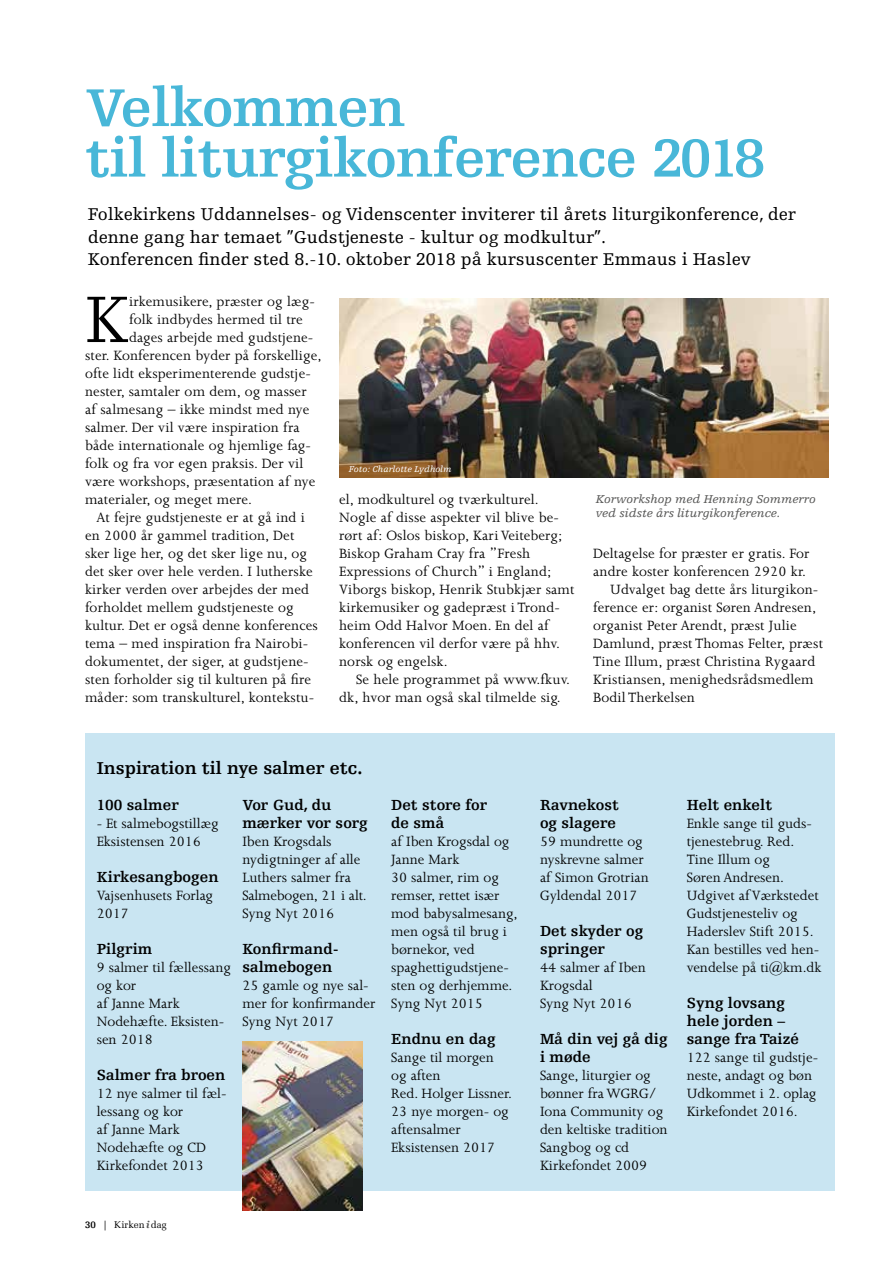
<style>
.page{position:relative;width:893px;height:1263px;background:#fff}
.page>*{position:absolute;margin:0;border:0;box-sizing:border-box;transform-origin:0 0}
.t1{font:75.6px "Joanna";color:#000}
.t2{font:700 56.1px/50.6px "Egyptienne F";letter-spacing:-.01em;color:#48b7d8}
.t3{font:700 18.15px "Egyptienne F";color:#000}
.t4{font:18px/22.5px "Egyptienne F";color:#000}
.t5{font:15.45px/18px "Joanna";letter-spacing:.01em;color:#000}
.t6{font:700 15.45px/18px "Egyptienne F";color:#000}
.t7{font:italic 12px/14.2px "Egyptienne F";color:#575756}
.t8{font:9.75px "Melior";color:#000}
.t9{font:italic 9px "Egyptienne F";color:#fff}
.s1{font-family:"Egyptienne F";font-weight:700}
.s2{font-family:"Egyptienne F"}
.s3{font-family:"Georgia";font-weight:700;font-style:italic;color:#575756}
</style>
<div class="page">
<div style="left:85px;top:733px;width:750px;height:458px;background:#c9e5f2"></div>
<img style="left:339px;top:299px;width:490px;height:178px">
<img style="left:242px;top:1042px;width:121px;height:168px">
<h2 class="t2" style="left:85px;top:83px;width:681px">Velkommen<br>til liturgikonference 2018</h2>
<p class="t4" style="left:88px;top:203px;width:709px">Folkekirkens Uddannelses- og Videnscenter inviterer til årets liturgikonference, der denne gang har temaet ”Gudstjeneste - kultur og modkultur”.<br>Konferencen finder sted 8.-10. oktober 2018 på kursuscenter Emmaus i Haslev</p>
<h1 class="t1" style="left:85px;top:279px;width:45px">K</h1>
<p class="t5" style="left:129px;top:292px;width:187px">irkemusikere, præster og læg-</p>
<p class="t5" style="left:129px;top:310px;width:175px">folk indbydes hermed til tre</p>
<p class="t5" style="left:129px;top:328px;width:186px">dages arbejde med gudstjene-</p>
<p class="t5" style="left:85px;top:346px;width:238px">ster. Konferencen byder på forskellige,</p>
<p class="t5" style="left:85px;top:364px;width:227px">ofte lidt eksperimenterende gudstje-</p>
<p class="t5" style="left:85px;top:382px;width:223px">nester, samtaler om dem, og masser</p>
<p class="t5" style="left:85px;top:400px;width:226px">af salmesang – ikke mindst med nye</p>
<p class="t5" style="left:85px;top:418px;width:216px">salmer. Der vil være inspiration fra</p>
<p class="t5" style="left:85px;top:436px;width:227px">både internationale og hjemlige fag-</p>
<p class="t5" style="left:85px;top:454px;width:220px">folk og fra vor egen praksis. Der vil</p>
<p class="t5" style="left:85px;top:472px;width:232px">være workshops, præsentation af nye</p>
<p class="t5" style="left:85px;top:490px;width:168px">materialer, og meget mere.</p>
<p class="t5" style="left:96px;top:508px;width:210px">At fejre gudstjeneste er at gå ind i</p>
<p class="t5" style="left:85px;top:526px;width:211px">en 2000 år gammel tradition, Det</p>
<p class="t5" style="left:85px;top:544px;width:223px">sker lige her, og det sker lige nu, og</p>
<p class="t5" style="left:85px;top:562px;width:229px">det sker over hele verden. I lutherske</p>
<p class="t5" style="left:85px;top:580px;width:226px">kirker verden over arbejdes der med</p>
<p class="t5" style="left:85px;top:598px;width:210px">forholdet mellem gudstjeneste og</p>
<p class="t5" style="left:85px;top:616px;width:234px">kultur. Det er også denne konferences</p>
<p class="t5" style="left:85px;top:634px;width:225px">tema – med inspiration fra Nairobi-</p>
<p class="t5" style="left:85px;top:652px;width:225px">dokumentet, der siger, at gudstjene-</p>
<p class="t5" style="left:85px;top:670px;width:228px">sten forholder sig til kulturen på fire</p>
<p class="t5" style="left:85px;top:688px;width:231px">måder: som transkulturel, kontekstu-</p>
<p class="t9" style="left:349px;top:464px;width:104px">Foto: Charlotte Lydholm</p>
<p class="t5" style="left:339px;top:490px;width:237px">el, modkulturel og tværkulturel.<br>Nogle af disse aspekter vil blive be&shy;rørt af: Oslos biskop, Kari Veiteberg;<br>Biskop Graham Cray fra ”Fresh<br>Expressions of Church” i England;<br>Viborgs biskop, Henrik Stubkjær samt kirkemusiker og gadepræst i Trond&shy;heim Odd Halvor Moen. En del af konferencen vil derfor være på hhv. norsk og engelsk.</p>
<p class="t5" style="left:339px;top:670px;width:232px;text-indent:17px">Se hele programmet på www.fkuv. dk, hvor man også skal tilmelde sig.</p>
<p class="t7" style="left:596px;top:492px;width:222px">Korworkshop med Henning Sommerro ved sidste års liturgikonference.</p>
<p class="t5" style="left:593px;top:544px;width:218px">Deltagelse for præster er gratis. For</p>
<p class="t5" style="left:593px;top:562px;width:214px">andre koster konferencen 2920 kr.</p>
<p class="t5" style="left:610px;top:580px;width:210px">Udvalget bag dette års liturgikon-</p>
<p class="t5" style="left:593px;top:598px;width:225px">ference er: organist Søren Andresen,</p>
<p class="t5" style="left:593px;top:616px;width:205px">organist Peter Arendt, præst Julie</p>
<p class="t5" style="left:593px;top:634px;width:231px">Damlund, præst Thomas Felter, præst</p>
<p class="t5" style="left:593px;top:652px;width:224px">Tine Illum, præst Christina Rygaard</p>
<p class="t5" style="left:593px;top:670px;width:222px">Kristiansen, menighedsrådsmedlem</p>
<p class="t5" style="left:593px;top:688px;width:103px">Bodil Therkelsen</p>
<p class="t3" style="left:97px;top:758px;width:267px">Inspiration til nye salmer etc.</p>
<p class="t6" style="left:97px;top:796px;width:84px">100 salmer</p>
<p class="t5" style="left:97px;top:814px;width:123px">- Et salmebogstillæg<br>Eksistensen 2016</p>
<p class="t6" style="left:97px;top:868px;width:123px">Kirkesangbogen</p>
<p class="t5" style="left:97px;top:886px;width:118px">Vajsenhusets Forlag<br>2017</p>
<p class="t6" style="left:97px;top:940px;width:57px">Pilgrim</p>
<p class="t5" style="left:97px;top:958px;width:136px">9 salmer til fællessang og kor<br>af Janne Mark<br>Nodehæfte. Eksisten&shy;sen 2018</p>
<p class="t6" style="left:97px;top:1066px;width:130px">Salmer fra broen</p>
<p class="t5" style="left:97px;top:1084px;width:131px">12 nye salmer til fæl&shy;lessang og kor<br>af Janne Mark<br>Nodehæfte og CD<br>Kirkefondet 2013</p>
<p class="t6" style="left:242px;top:796px;width:127px">Vor Gud, du mærker vor sorg</p>
<p class="t5" style="left:242px;top:832px;width:126px">Iben Krogsdals nydigtninger af alle<br>Luthers salmer fra<br>Salmebogen, 21 i alt.<br>Syng Nyt 2016</p>
<p class="t6" style="left:242px;top:940px;width:98px">Konfirmand&shy;salmebogen</p>
<p class="t5" style="left:242px;top:976px;width:134px">25 gamle og nye sal&shy;mer for konfirmander<br>Syng Nyt 2017</p>
<p class="t6" style="left:391px;top:796px;width:98px">Det store for de små</p>
<p class="t5" style="left:391px;top:832px;width:128px">af Iben Krogsdal og<br>Janne Mark<br>30 salmer, rim og remser, rettet især mod babysalmesang, men også til brug i børnekor, ved spaghettigudstjene&shy;sten og derhjemme.<br>Syng Nyt 2015</p>
<p class="t6" style="left:391px;top:1030px;width:106px">Endnu en dag</p>
<p class="t5" style="left:391px;top:1048px;width:122px">Sange til morgen og aften<br>Red. Holger Lissner.<br>23 nye morgen- og aftensalmer<br>Eksistensen 2017</p>
<p class="t8" style="left:85px;top:1218px;width:83px"><span class="s1">30</span> <span class="s2">|</span> Kirken <span class="s3">i</span> dag</p>
<p class="t6" style="left:540px;top:796px;width:81px">Ravnekost og slagere</p>
<p class="t5" style="left:540px;top:832px;width:110px">59 mundrette og nyskrevne salmer af Simon Grotrian<br>Gyldendal 2017</p>
<p class="t6" style="left:540px;top:922px;width:105px">Det skyder og springer</p>
<p class="t5" style="left:540px;top:958px;width:107px">44 salmer af Iben<br>Krogsdal<br>Syng Nyt 2016</p>
<p class="t6" style="left:540px;top:1030px;width:129px">Må din vej gå dig i møde</p>
<p class="t5" style="left:540px;top:1066px;width:129px">Sange, liturgier og bønner fra WGRG/<br>Iona Community og den keltiske tradition<br>Sangbog og cd<br>Kirkefondet 2009</p>
<p class="t6" style="left:687px;top:796px;width:87px">Helt enkelt</p>
<p class="t5" style="left:687px;top:814px;width:136px">Enkle sange til guds&shy;tjenestebrug. Red.<br>Tine Illum og<br>Søren Andresen.<br>Udgivet af Værkstedet<br>Gudstjenesteliv og<br>Haderslev Stift 2015.<br>Kan bestilles ved hen&shy;vendelse på ti@km.dk</p>
<p class="t6" style="left:687px;top:994px;width:114px">Syng lovsang hele jorden – sange fra Taizé</p>
<p class="t5" style="left:687px;top:1048px;width:133px">122 sange til gudstje&shy;neste, andagt og bøn<br>Udkommet i 2. oplag<br>Kirkefondet 2016.</p>
</div>
